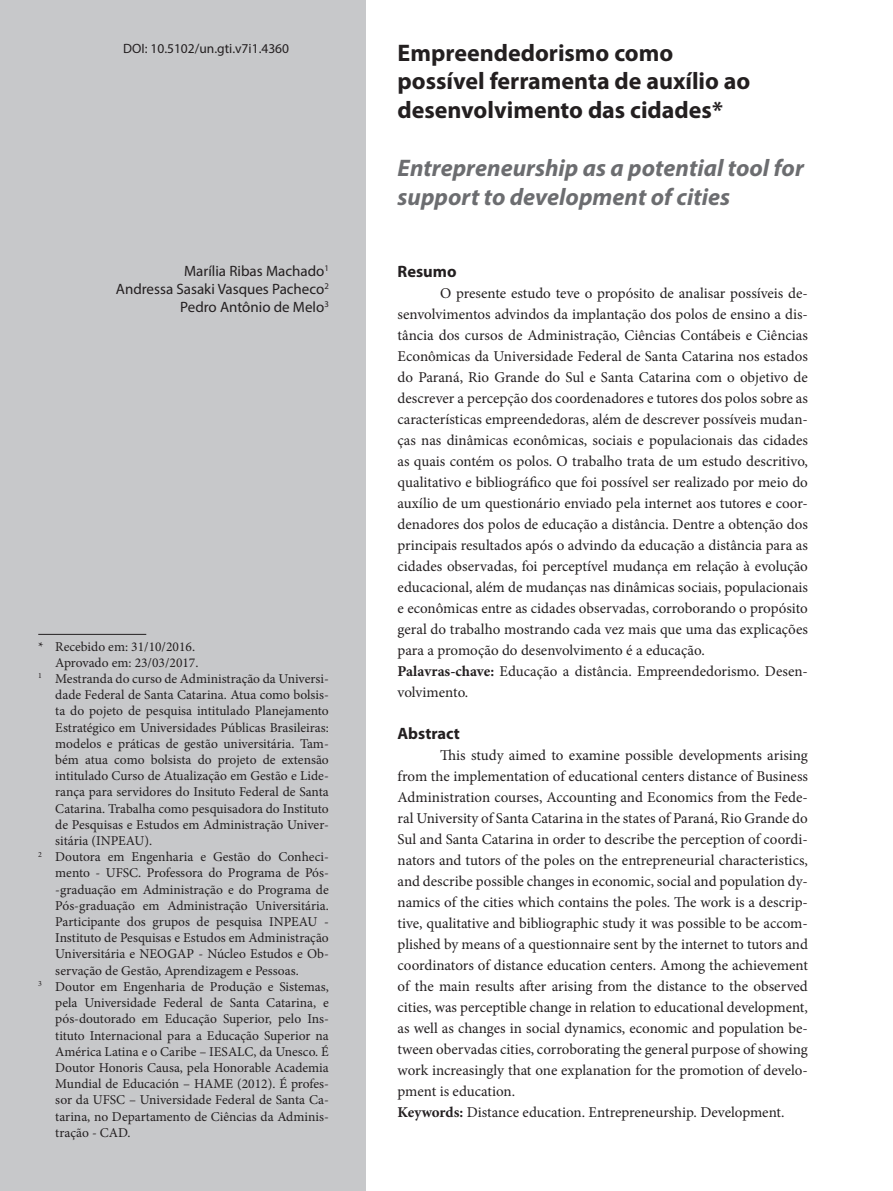
<style>
.page{position:relative;width:893px;height:1191px;background:#fff}
.page>*{position:absolute;margin:0;border:0;box-sizing:border-box;transform-origin:0 0}
.t1{font:700 24px/28.8px "Myriad Pro";color:#231f20}
.t2{font:italic 700 24px/28.8px "Myriad Pro";color:#6c6d70}
.t3{font:700 16.5px "Myriad Pro";color:#231f20}
.t4{font:15px/21px "Minion Pro";color:#231f20}
.t5{font:15px/18px "Myriad Pro";color:#231f20;text-align:right}
.t6{font:13.5px "Minion Pro";color:#231f20}
.t7{font:13.5px "Myriad Pro";color:#231f20}
.s1{font-weight:700}
</style>
<div class="page">
<div style="left:0;top:0;width:366px;height:1191px;background:#c7c8ca"></div>
<hr style="left:38px;top:634px;width:108px;height:1px;background:#231f20">
<p class="t7" style="left:123px;top:40px;width:167px">DOI: 10.5102/un.gti.v7i1.4360</p>
<p class="t5" style="left:116px;top:261px;width:214px">Marília Ribas Machado<sup>1<br></sup>Andressa Sasaki Vasques Pacheco<sup>2<br></sup>Pedro Antônio de Melo<sup>3</sup></p>
<p class="t6" style="left:38px;top:637px;width:158px">* Recebido em: 31/10/2016.</p>
<p class="t6" style="left:55px;top:653px;width:145px">Aprovado em: 23/03/2017.</p>
<p class="t6" style="left:38px;top:669px;width:292px"><sup>1</sup> Mestranda do curso de Administração da Universi-</p>
<p class="t6" style="left:55px;top:686px;width:275px">dade Federal de Santa Catarina. Atua como bolsis-</p>
<p class="t6" style="left:55px;top:702px;width:275px">ta do pojeto de pesquisa intitulado Planejamento</p>
<p class="t6" style="left:55px;top:718px;width:275px">Estratégico em Universidades Públicas Brasileiras:</p>
<p class="t6" style="left:55px;top:734px;width:275px">modelos e práticas de gestão universitária. Tam-</p>
<p class="t6" style="left:55px;top:750px;width:275px">bém atua como bolsista do projeto de extensão</p>
<p class="t6" style="left:55px;top:767px;width:275px">intitulado Curso de Atualização em Gestão e Lide-</p>
<p class="t6" style="left:55px;top:783px;width:275px">rança para servidores do Insituto Federal de Santa</p>
<p class="t6" style="left:55px;top:799px;width:275px">Catarina. Trabalha como pesquisadora do Instituto</p>
<p class="t6" style="left:55px;top:815px;width:275px">de Pesquisas e Estudos em Administração Univer-</p>
<p class="t6" style="left:55px;top:831px;width:98px">sitária (INPEAU).</p>
<p class="t6" style="left:38px;top:848px;width:292px"><sup>2</sup> Doutora em Engenharia e Gestão do Conheci-</p>
<p class="t6" style="left:55px;top:864px;width:275px">mento - UFSC. Professora do Programa de Pós-</p>
<p class="t6" style="left:55px;top:880px;width:275px">-graduação em Administração e do Programa de</p>
<p class="t6" style="left:55px;top:896px;width:275px">Pós-graduação em Administração Universitária.</p>
<p class="t6" style="left:55px;top:912px;width:275px">Participante dos grupos de pesquisa INPEAU -</p>
<p class="t6" style="left:55px;top:929px;width:275px">Instituto de Pesquisas e Estudos em Administração</p>
<p class="t6" style="left:55px;top:945px;width:275px">Universitária e NEOGAP - Núcleo Estudos e Ob-</p>
<p class="t6" style="left:55px;top:961px;width:245px">servação de Gestão, Aprendizagem e Pessoas.</p>
<p class="t6" style="left:38px;top:977px;width:292px"><sup>3</sup> Doutor em Engenharia de Produção e Sistemas,</p>
<p class="t6" style="left:55px;top:993px;width:275px">pela Universidade Federal de Santa Catarina, e</p>
<p class="t6" style="left:55px;top:1010px;width:275px">pós-doutorado em Educação Superior, pelo Ins-</p>
<p class="t6" style="left:55px;top:1026px;width:275px">tituto Internacional para a Educação Superior na</p>
<p class="t6" style="left:55px;top:1042px;width:275px">América Latina e o Caribe – IESALC, da Unesco. É</p>
<p class="t6" style="left:55px;top:1058px;width:275px">Doutor Honoris Causa, pela Honorable Academia</p>
<p class="t6" style="left:55px;top:1074px;width:275px">Mundial de Educación – HAME (2012). É profes-</p>
<p class="t6" style="left:55px;top:1091px;width:275px">sor da UFSC – Universidade Federal de Santa Ca-</p>
<p class="t6" style="left:55px;top:1107px;width:275px">tarina, no Departamento de Ciências da Adminis-</p>
<p class="t6" style="left:55px;top:1123px;width:77px">tração - CAD.</p>
<h1 class="t1" style="left:398px;top:38px;width:354px">Empreendedorismo como possível ferramenta de auxílio ao desenvolvimento das cidades*</h1>
<h1 class="t2" style="left:398px;top:152px;width:408px">Entrepreneurship as a potential tool for support to development of cities</h1>
<p class="t3" style="left:398px;top:262px;width:60px">Resumo</p>
<p class="t4" style="left:398px;top:282px;width:412px;text-indent:43px">O presente estudo teve o propósito de analisar possíveis de&shy;senvolvimentos advindos da implantação dos polos de ensino a dis&shy;tância dos cursos de Administração, Ciências Contábeis e Ciências Econômicas da Universidade Federal de Santa Catarina nos estados do Paraná, Rio Grande do Sul e Santa Catarina com o objetivo de descrever a percepção dos coordenadores e tutores dos polos sobre as características empreendedoras, além de descrever possíveis mudan&shy;ças nas dinâmicas econômicas, sociais e populacionais das cidades as quais contém os polos. O trabalho trata de um estudo descritivo, qualitativo e bibliográfico que foi possível ser realizado por meio do auxílio de um questionário enviado pela internet aos tutores e coor&shy;denadores dos polos de educação a distância. Dentre a obtenção dos principais resultados após o advindo da educação a distância para as cidades observadas, foi perceptível mudança em relação à evolução educacional, além de mudanças nas dinâmicas sociais, populacionais e econômicas entre as cidades observadas, corroborando o propósito geral do trabalho mostrando cada vez mais que uma das explicações para a promoção do desenvolvimento é a educação.<br><span class="s1">Palavras-chave:</span> Educação a distância. Empreendedorismo. Desen&shy;volvimento.</p>
<p class="t3" style="left:398px;top:724px;width:64px">Abstract</p>
<p class="t4" style="left:398px;top:744px;width:412px;text-indent:43px">This study aimed to examine possible developments arising from the implementation of educational centers distance of Business Administration courses, Accounting and Economics from the Fede&shy;ral University of Santa Catarina in the states of Paraná, Rio Grande do Sul and Santa Catarina in order to describe the perception of coordi&shy;nators and tutors of the poles on the entrepreneurial characteristics, and describe possible changes in economic, social and population dy&shy;namics of the cities which contains the poles. The work is a descrip&shy;tive, qualitative and bibliographic study it was possible to be accom&shy;plished by means of a questionnaire sent by the internet to tutors and coordinators of distance education centers. Among the achievement of the main results after arising from the distance to the observed cities, was perceptible change in relation to educational development, as well as changes in social dynamics, economic and population be&shy;tween obervadas cities, corroborating the general purpose of showing work increasingly that one explanation for the promotion of develo&shy;pment is education.<br><span class="s1">Keywords:</span> Distance education. Entrepreneurship. Development.</p>
</div>
